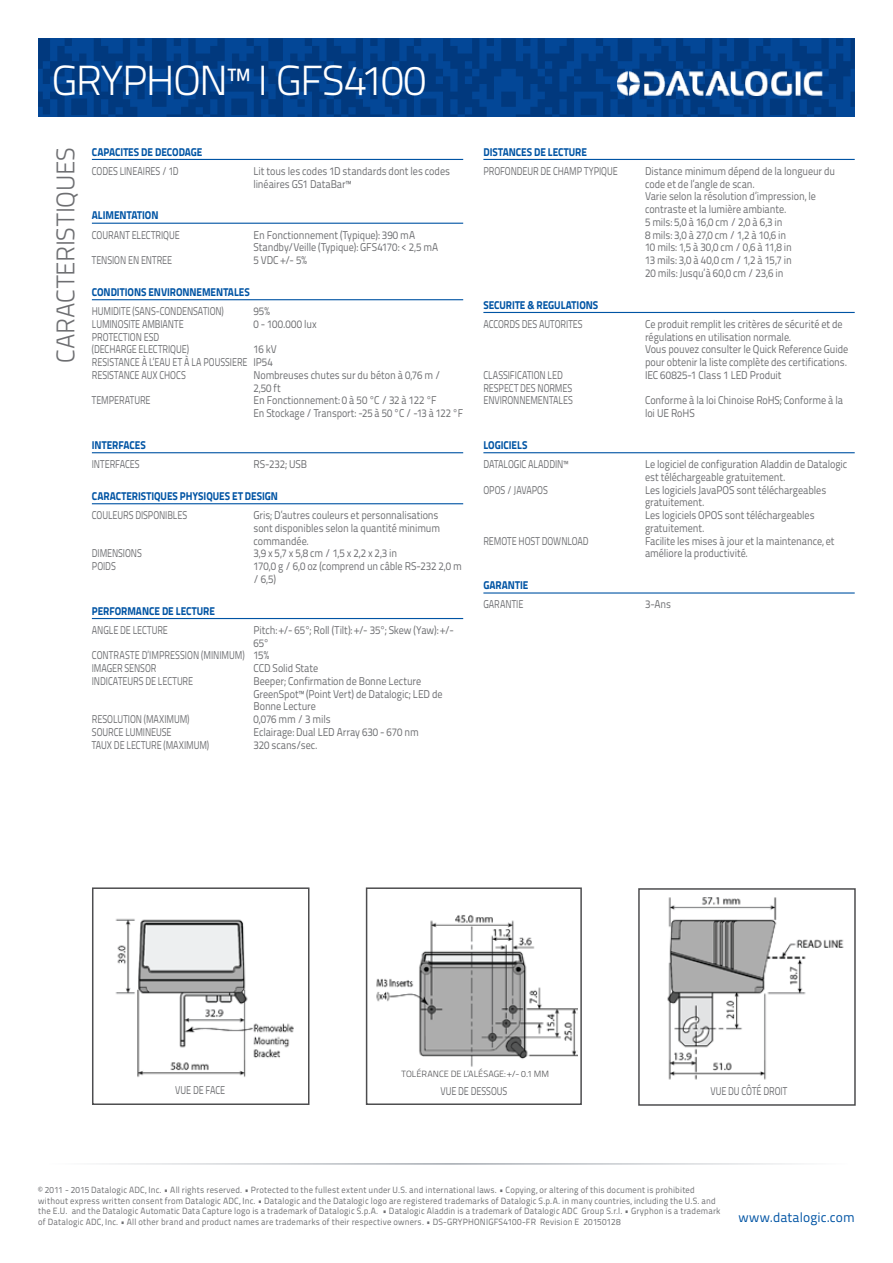
<style>
.page{position:relative;width:893px;height:1263px;background:#fff}
.page>*{position:absolute;margin:0;border:0;box-sizing:border-box;transform-origin:0 0}
.t1{font:300 42px "Titillium Text 22 L";letter-spacing:-.04em;color:#fff}
.t2{font:300 25.5px "Titillium Text 22 L";letter-spacing:-.005em;color:#6d6e71}
.t3{font:13.5px "Titillium Text 22 L";letter-spacing:.005em;color:#0054a4}
.t4{font:11.25px/12.8px "Titillium Text 22 L";letter-spacing:-.01em;color:#6d6e71;scale:.9 1}
.t5{font:11.25px/12.8px "Titillium Text 22 L";letter-spacing:-.01em;color:#6d6e71;scale:.8 1}
.t6{font:800 11.25px "Titillium Text 22 L";letter-spacing:-.005em;color:#0054a4;scale:.9 1}
.t7{font:11.25px "Titillium Text 22 L";letter-spacing:.01em;color:#6d6e71;scale:.9 1}
.t8{font:9px/10.5px "Titillium Text 22 L";letter-spacing:.02em;color:#6d6e71;scale:.95 1}
.t9{font:300 9px "Titillium Text 22 L";color:#4d4d4f}
</style>
<div class="page">
<svg style="left:38px;top:38px;width:817px;height:79px;background:#023f89"></svg>
<hr style="left:45px;top:1163px;width:803px;height:2px;background:#9da3aa">
<img style="left:618px;top:72px;width:204px;height:23px">
<hr style="left:92px;top:159px;width:371px;height:1px;background:#0054a4">
<hr style="left:92px;top:223px;width:371px;height:1px;background:#0054a4">
<hr style="left:92px;top:299px;width:371px;height:1px;background:#0054a4">
<hr style="left:92px;top:452px;width:371px;height:1px;background:#0054a4">
<hr style="left:92px;top:503px;width:371px;height:1px;background:#0054a4">
<hr style="left:92px;top:618px;width:371px;height:1px;background:#0054a4">
<hr style="left:483px;top:159px;width:372px;height:1px;background:#0054a4">
<hr style="left:483px;top:312px;width:372px;height:1px;background:#0054a4">
<hr style="left:483px;top:452px;width:372px;height:1px;background:#0054a4">
<hr style="left:483px;top:592px;width:372px;height:2px;background:#0054a4">
<div style="left:92px;top:887px;width:217px;height:218px;border:2px solid #4d4d4f"></div>
<img style="left:115px;top:918px;width:179px;height:159px">
<div style="left:366px;top:887px;width:216px;height:218px;border:2px solid #4d4d4f"></div>
<img style="left:376px;top:915px;width:201px;height:152px">
<div style="left:638px;top:888px;width:218px;height:218px;border:2px solid #4d4d4f"></div>
<img style="left:667px;top:897px;width:177px;height:183px">
<h1 class="t1" style="left:52px;top:50px;width:376px">GRYPHON™ I GFS4100</h1>
<h2 class="t2" style="left:47px;top:363px;width:218px;rotate:-90deg">CARACTERISTIQUES</h2>
<p class="t6" style="left:92px;top:143px;width:124px">CAPACITES DE DECODAGE</p>
<p class="t5" style="left:92px;top:164px;width:110px">CODES LINEAIRES / 1D</p>
<p class="t4" style="left:253px;top:164px;width:220px">Lit tous les codes 1D standards dont les codes linéaires GS1 DataBar™</p>
<p class="t6" style="left:92px;top:207px;width:75px">ALIMENTATION</p>
<p class="t5" style="left:92px;top:228px;width:111px">COURANT ELECTRIQUE</p>
<p class="t4" style="left:253px;top:228px;width:207px">En Fonctionnement (Typique): 390 mA<br>Standby/Veille (Typique): GFS4170: &lt; 2,5 mA</p>
<p class="t5" style="left:92px;top:253px;width:102px">TENSION EN ENTREE</p>
<p class="t4" style="left:253px;top:253px;width:61px">5 VDC +/- 5%</p>
<p class="t6" style="left:92px;top:283px;width:177px">CONDITIONS ENVIRONNEMENTALES</p>
<p class="t5" style="left:92px;top:304px;width:167px">HUMIDITE (SANS-CONDENSATION)</p>
<p class="t4" style="left:253px;top:304px;width:20px">95%</p>
<p class="t5" style="left:92px;top:317px;width:116px">LUMINOSITE AMBIANTE</p>
<p class="t7" style="left:253px;top:315px;width:72px">0 - 100.000 lux</p>
<p class="t5" style="left:92px;top:330px;width:123px">PROTECTION ESD (DECHARGE ELECTRIQUE)</p>
<p class="t4" style="left:92px;top:342px;width:207px;text-indent:162px">16 kV<br>RESISTANCE À L’EAU ET À LA POUSSIERE IP54<br>RESISTANCE AUX CHOCS</p>
<p class="t4" style="left:253px;top:368px;width:209px">Nombreuses chutes sur du béton à 0,76 m /<br>2,50 ft</p>
<p class="t5" style="left:92px;top:393px;width:75px">TEMPERATURE</p>
<p class="t4" style="left:253px;top:393px;width:234px">En Fonctionnement: 0 à 50 °C / 32 à 122 °F<br>En Stockage / Transport: -25 à 50 °C / -13 à 122 °F</p>
<p class="t6" style="left:92px;top:436px;width:61px">INTERFACES</p>
<p class="t5" style="left:92px;top:457px;width:61px">INTERFACES</p>
<p class="t4" style="left:253px;top:457px;width:61px">RS-232; USB</p>
<p class="t6" style="left:92px;top:487px;width:208px">CARACTERISTIQUES PHYSIQUES ET DESIGN</p>
<p class="t5" style="left:92px;top:508px;width:121px">COULEURS DISPONIBLES</p>
<p class="t4" style="left:253px;top:508px;width:209px">Gris; D’autres couleurs et personnalisations sont disponibles selon la quantité minimum commandée.</p>
<p class="t5" style="left:92px;top:546px;width:64px">DIMENSIONS</p>
<p class="t4" style="left:253px;top:546px;width:161px">3,9 x 5,7 x 5,8 cm / 1,5 x 2,2 x 2,3 in</p>
<p class="t5" style="left:92px;top:559px;width:31px">POIDS</p>
<p class="t4" style="left:253px;top:559px;width:233px">170,0 g / 6,0 oz (comprend un câble RS-232 2,0 m / 6,5)</p>
<p class="t6" style="left:92px;top:602px;width:138px">PERFORMANCE DE LECTURE</p>
<p class="t5" style="left:92px;top:623px;width:97px">ANGLE DE LECTURE</p>
<p class="t4" style="left:253px;top:623px;width:224px">Pitch: +/- 65°; Roll (Tilt): +/- 35°; Skew (Yaw): +/-</p>
<p class="t4" style="left:253px;top:636px;width:19px">65°</p>
<p class="t5" style="left:92px;top:648px;width:223px">CONTRASTE D’IMPRESSION (MINIMUM) 15%</p>
<p class="t5" style="left:92px;top:661px;width:82px">IMAGER SENSOR</p>
<p class="t4" style="left:253px;top:661px;width:73px">CCD Solid State</p>
<p class="t5" style="left:92px;top:674px;width:128px">INDICATEURS DE LECTURE</p>
<p class="t4" style="left:253px;top:674px;width:212px">Beeper; Confirmation de Bonne Lecture<br>GreenSpot™ (Point Vert) de Datalogic; LED de<br>Bonne Lecture</p>
<p class="t5" style="left:92px;top:712px;width:124px">RESOLUTION (MAXIMUM)</p>
<p class="t4" style="left:253px;top:712px;width:87px">0,076 mm / 3 mils</p>
<p class="t5" style="left:92px;top:725px;width:101px">SOURCE LUMINEUSE</p>
<p class="t4" style="left:253px;top:725px;width:185px">Eclairage: Dual LED Array 630 - 670 nm</p>
<p class="t5" style="left:92px;top:738px;width:148px">TAUX DE LECTURE (MAXIMUM)</p>
<p class="t4" style="left:253px;top:738px;width:73px">320 scans/sec.</p>
<p class="t6" style="left:483px;top:143px;width:117px">DISTANCES DE LECTURE</p>
<p class="t5" style="left:483px;top:164px;width:170px">PROFONDEUR DE CHAMP TYPIQUE</p>
<p class="t4" style="left:645px;top:164px;width:213px">Distance minimum dépend de la longueur du code et de l’angle de scan.<br>Varie selon la résolution d’impression, le contraste et la lumière ambiante.<br>5 mils: 5,0 à 16,0 cm / 2,0 à 6,3 in<br>8 mils: 3,0 à 27,0 cm / 1,2 à 10,6 in<br>10 mils: 1,5 à 30,0 cm / 0,6 à 11,8 in<br>13 mils: 3,0 à 40,0 cm / 1,2 à 15,7 in<br>20 mils: Jusqu’à 60,0 cm / 23,6 in</p>
<p class="t6" style="left:483px;top:296px;width:129px">SECURITE &amp; REGULATIONS</p>
<p class="t5" style="left:483px;top:317px;width:126px">ACCORDS DES AUTORITES</p>
<p class="t4" style="left:645px;top:317px;width:227px">Ce produit remplit les critères de sécurité et de régulations en utilisation normale.<br>Vous pouvez consulter le Quick Reference Guide pour obtenir la liste complète des certifications.</p>
<p class="t5" style="left:483px;top:368px;width:101px">CLASSIFICATION LED</p>
<p class="t4" style="left:645px;top:368px;width:153px">IEC 60825-1 Class 1 LED Produit</p>
<p class="t5" style="left:483px;top:381px;width:113px">RESPECT DES NORMES<br>ENVIRONNEMENTALES</p>
<p class="t4" style="left:645px;top:393px;width:221px">Conforme à la loi Chinoise RoHS; Conforme à la loi UE RoHS</p>
<p class="t6" style="left:483px;top:436px;width:50px">LOGICIELS</p>
<p class="t5" style="left:483px;top:457px;width:107px">DATALOGIC ALADDIN™</p>
<p class="t4" style="left:645px;top:457px;width:226px">Le logiciel de configuration Aladdin de Datalogic est téléchargeable gratuitement.</p>
<p class="t5" style="left:483px;top:483px;width:82px">OPOS / JAVAPOS</p>
<p class="t4" style="left:645px;top:483px;width:203px">Les logiciels JavaPOS sont téléchargeables gratuitement.<br>Les logiciels OPOS sont téléchargeables gratuitement.</p>
<p class="t5" style="left:483px;top:534px;width:133px">REMOTE HOST DOWNLOAD</p>
<p class="t4" style="left:645px;top:534px;width:212px">Facilite les mises à jour et la maintenance, et améliore la productivité.</p>
<p class="t6" style="left:483px;top:576px;width:51px">GARANTIE</p>
<p class="t5" style="left:483px;top:597px;width:52px">GARANTIE</p>
<p class="t4" style="left:645px;top:597px;width:31px">3-Ans</p>
<p class="t9" style="left:401px;top:1068px;width:149px">TOLÉRANCE DE L’ALÉSAGE: +/- 0.1 MM</p>
<p class="t5" style="left:175px;top:1083px;width:64px">VUE DE FACE</p>
<p class="t5" style="left:440px;top:1084px;width:85px">VUE DE DESSOUS</p>
<p class="t5" style="left:710px;top:1084px;width:98px">VUE DU CÔTÉ DROIT</p>
<p class="t8" style="left:38px;top:1184px;width:720px">© 2011 - 2015 Datalogic ADC, Inc. • All rights reserved. • Protected to the fullest extent under U.S. and international laws. • Copying, or altering of this document is prohibited without express written consent from Datalogic ADC, Inc. • Datalogic and the Datalogic logo are registered trademarks of Datalogic S.p.A. in many countries, including the U.S. and the E.U. and the Datalogic Automatic Data Capture logo is a trademark of Datalogic S.p.A. • Datalogic Aladdin is a trademark of Datalogic ADC Group S.r.l. • Gryphon is a trademark of Datalogic ADC, Inc. • All other brand and product names are trademarks of their respective owners. • DS-GRYPHONIGFS4100-FR Revision E 20150128</p>
<p class="t3" style="left:738px;top:1207px;width:118px">www.datalogic.com</p>
</div>
